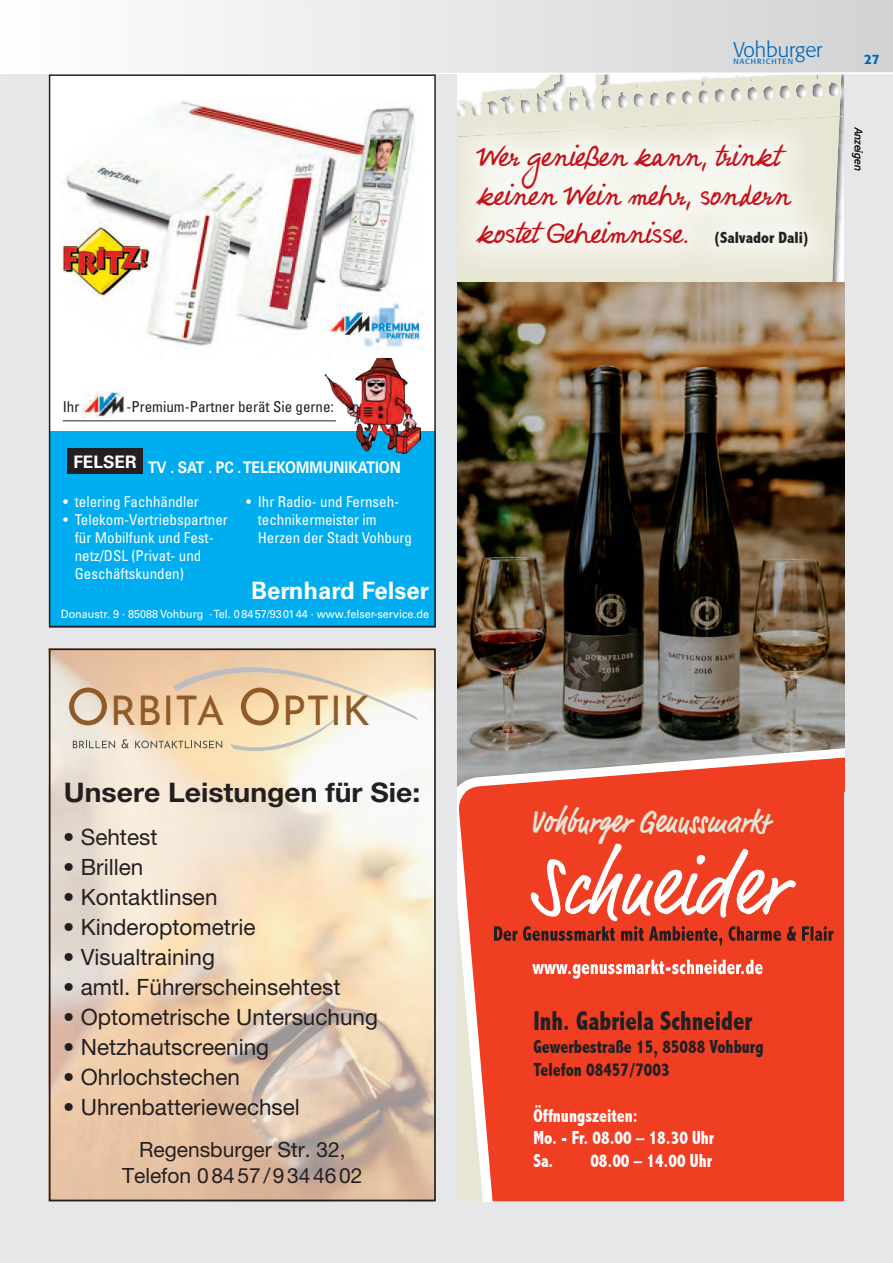
<style>
.page{position:relative;width:893px;height:1263px;background:#fff}
.page>*{position:absolute;margin:0;border:0;box-sizing:border-box;transform-origin:0 0}
.t1{font:40.95px "Josefin Sans";color:#905b29}
.t2{font:700 32.1px "Script One";letter-spacing:-.015em;color:#e7e5d4;scale:.89 1}
.t3{font:28.05px/38.4px "Hakon Handwriting";color:#c4121a}
.t4{font:800 condensed 27.45px "Abadi";color:#231f20;scale:.89 1}
.t5{font:700 27px "Helvetica Neue";color:#231f20;scale:1.05 1}
.t6{font:700 24px "Univers";color:#fff}
.t7{font:22.5px "Helvetica Neue";color:#231f20}
.t8{font:21px/25.2px "Helvetica Neue";color:#231f20;text-align:center}
.t9{font:300 21px "Formata";color:#0166b3}
.t10{font:800 condensed 18.9px/22.8px "Abadi";color:#fff;scale:.89 1}
.t11{font:800 condensed 18.9px/22.8px "Abadi";color:#231f20;scale:.89 1}
.t12{font:700 15.9px "Univers";color:#fff;scale:.88 1}
.t13{font:condensed 15px/18px "Univers";color:#fff}
.t14{font:condensed 15px "Univers";color:#231f20}
.t15{font:500 13.5px "Formata";color:#0166b3}
.t16{font:11.4px "Univers";color:#fff;scale:.95 1}
.t17{font:italic 10.5px "Formata";color:#231f20}
.t18{font:7.5px "Formata";letter-spacing:.13em;color:#0166b3}
.s1{font-family:"Abadi";font-weight:800;font-stretch:condensed;font-size:16.35px;color:#231f20}
.s2{font-size:51.15px}
</style>
<div class="page">
<div style="left:0;top:74px;width:893px;height:1189px;background:#e6e7e9"></div>
<div style="left:49px;top:74px;width:387px;height:553px;background:#fff"></div>
<div style="left:49px;top:431px;width:387px;height:196px;background:#00aeef"></div>
<img style="left:324px;top:358px;width:96px;height:96px">
<div style="left:67px;top:449px;width:76px;height:25px;background:#231f20"></div>
<div style="left:49px;top:74px;width:387px;height:553px;border:2px solid #231f20"></div>
<img style="left:62px;top:101px;width:361px;height:248px">
<hr style="left:63px;top:420px;width:273px;height:1px;background:#231f20">
<img style="left:83px;top:391px;width:40px;height:26px">
<img style="left:52px;top:651px;width:381px;height:547px">
<div style="left:49px;top:648px;width:387px;height:553px;border:2px solid #231f20"></div>
<svg style="left:73px;top:740px;width:42px;height:8px"></svg>
<svg style="left:122px;top:739px;width:7px;height:9px"></svg>
<svg style="left:135px;top:663px;width:284px;height:95px;background:#f2dec0"></svg>
<svg style="left:457px;top:74px;width:386px;height:209px;background:#e2e1d7"></svg>
<img style="left:457px;top:110px;width:383px;height:171px">
<img style="left:457px;top:283px;width:387px;height:453px">
<svg style="left:457px;top:736px;width:387px;height:465px;background:#e8553d"></svg>
<svg style="left:199px;top:0;width:694px;height:73px"></svg>
<p class="t9" style="left:733px;top:40px;width:90px">Vohburger</p>
<p class="t18" style="left:733px;top:58px;width:61px">NACHRICHTEN</p>
<p class="t3" style="left:478px;top:138px;width:333px">Wer genießen kann, trinkt keinen Wein mehr, sondern kostet Geheimnisse. <span class="s1">(Salvador Dali)</span></p>
<p class="t15" style="left:864px;top:53px;width:17px">27</p>
<p class="t17" style="left:863px;top:128px;width:45px;rotate:90deg">Anzeigen</p>
<p class="t14" style="left:63px;top:401px;width:18px">Ihr</p>
<p class="t14" style="left:126px;top:401px;width:209px">-Premium-Partner berät Sie gerne:</p>
<p class="t12" style="left:73px;top:461px;width:374px"><sup>FELSER</sup> TV . SAT . PC . TELEKOMMUNIKATION</p>
<p class="t13" style="left:63px;top:494px;width:137px">• telering Fachhändler</p>
<p class="t13" style="left:75px;top:512px;width:155px;text-indent:-12px">• Telekom-Vertriebspartner für Mobilfunk und Fest&shy;netz/DSL (Privat- und<br>Geschäftskunden)</p>
<p class="t13" style="left:258px;top:494px;width:156px;text-indent:-12px">• Ihr Radio- und Fernseh&shy;technikermeister im<br>Herzen der Stadt Vohburg</p>
<p class="t6" style="left:251px;top:581px;width:180px">Bernhard Felser</p>
<p class="t16" style="left:61px;top:610px;width:389px">Donaustr. 9 · 85088 Vohburg · Tel. 0 84 57/93 01 44 · www.felser-service.de</p>
<p class="t1" style="left:66px;top:694px;width:306px"><span class="s2">O</span>RBITA <span class="s2">O</span>PTIK</p>
<p class="t5" style="left:64px;top:783px;width:341px">Unsere Leistungen für Sie:</p>
<p class="t7" style="left:63px;top:829px;width:96px">• Sehtest</p>
<p class="t7" style="left:63px;top:859px;width:82px">• Brillen</p>
<p class="t7" style="left:63px;top:889px;width:156px">• Kontaktlinsen</p>
<p class="t7" style="left:63px;top:919px;width:194px">• Kinderoptometrie</p>
<p class="t7" style="left:63px;top:949px;width:153px">• Visualtraining</p>
<p class="t7" style="left:63px;top:979px;width:279px">• amtl. Führerscheinsehtest</p>
<p class="t7" style="left:63px;top:1009px;width:316px">• Optometrische Untersuchung</p>
<p class="t7" style="left:63px;top:1039px;width:207px">• Netzhautscreening</p>
<p class="t7" style="left:63px;top:1069px;width:178px">• Ohrlochstechen</p>
<p class="t7" style="left:63px;top:1099px;width:238px">• Uhrenbatteriewechsel</p>
<p class="t8" style="left:122px;top:1139px;width:242px">Regensburger Str. 32,<br>Telefon 0 84 57 / 9 34 46 02</p>
<p class="t2" style="left:533px;top:802px;width:268px">Vohburger Genussmarkt</p>
<p class="t4" style="left:533px;top:1006px;width:248px">Inh. Gabriela Schneider</p>
<p class="t11" style="left:533px;top:1036px;width:260px">Gewerbestraße 15, 85088 Vohburg<br>Telefon 08457/7003</p>
<p class="t10" style="left:533px;top:1104px;width:205px">Öffnungszeiten:<br>Mo. - Fr. 08.00 – 18.30 Uhr<br>Sa. 08.00 – 14.00 Uhr</p>
</div>
